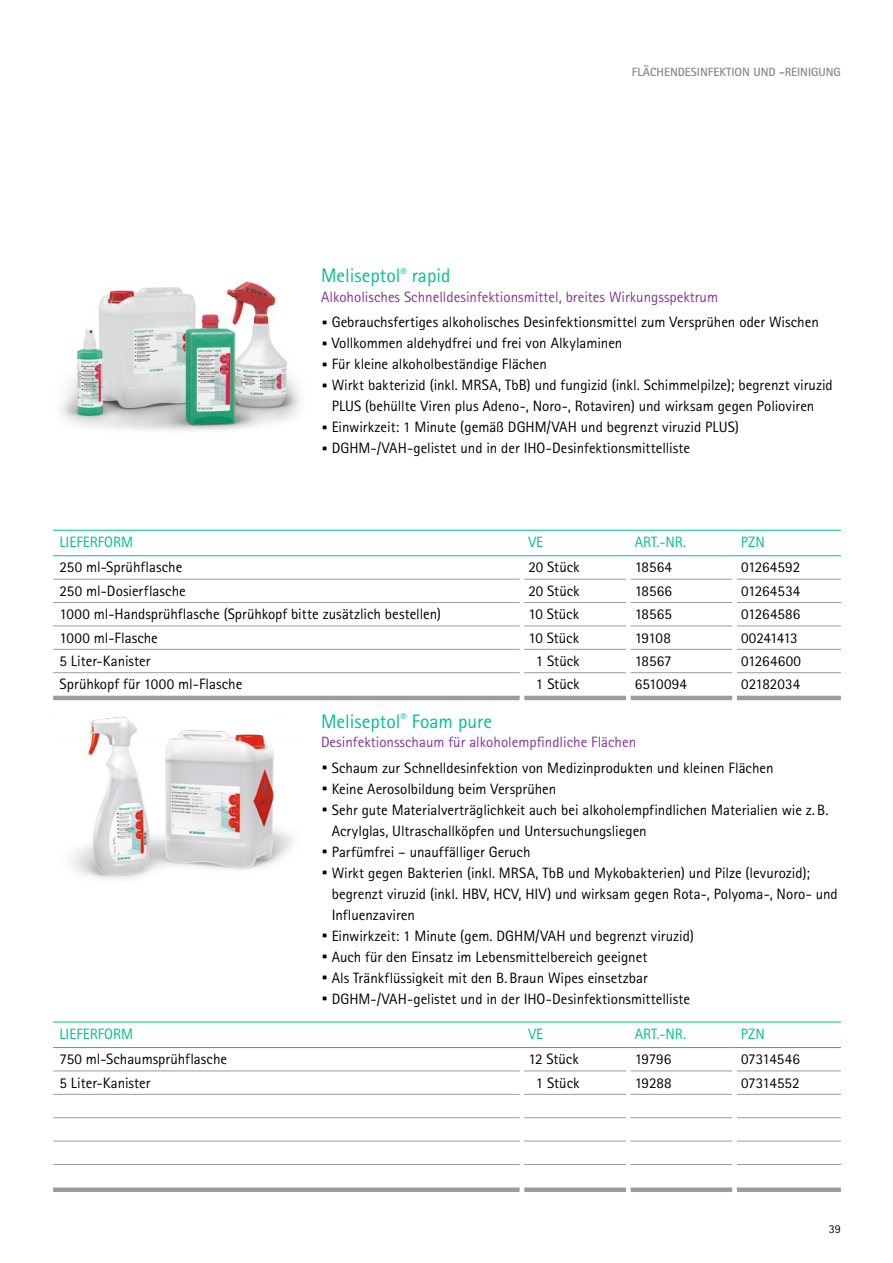
<style>
.page{position:relative;width:893px;height:1263px;background:#fff}
.page>*{position:absolute;margin:0;border:0;box-sizing:border-box;transform-origin:0 0}
.t1{font:19.5px "Rotis Sans Serif Pro";color:#00be95}
.t2{font:15px/25.2px "Rotis Sans Serif Pro";color:#000}
.t3{font:15px "Rotis Sans Serif Pro";color:#00be95}
.t4{font:15px "Rotis Sans Serif Pro";letter-spacing:-.05em;color:#000}
.t5{font:15px "Rotis Sans Serif Pro";letter-spacing:.02em;color:#000}
.t6{font:700 12px "Rotis Sans Serif Pro";color:#868786}
.t7{font:12px "Rotis Sans Serif Pro";color:#000}
.s1{color:#893393}
.s2{font-weight:800;font-size:30px}
</style>
<div class="page">
<img style="left:61px;top:281px;width:239px;height:150px">
<img style="left:72px;top:717px;width:221px;height:162px">
<hr style="left:53px;top:579px;width:467px;height:1px;background:#9c9c9d">
<hr style="left:524px;top:579px;width:102px;height:1px;background:#9c9c9d">
<hr style="left:630px;top:579px;width:102px;height:1px;background:#9c9c9d">
<hr style="left:737px;top:579px;width:104px;height:1px;background:#9c9c9d">
<hr style="left:53px;top:602px;width:467px;height:1px;background:#9c9c9d">
<hr style="left:524px;top:602px;width:102px;height:1px;background:#9c9c9d">
<hr style="left:630px;top:602px;width:102px;height:1px;background:#9c9c9d">
<hr style="left:737px;top:602px;width:104px;height:1px;background:#9c9c9d">
<hr style="left:53px;top:625px;width:467px;height:1px;background:#9c9c9d">
<hr style="left:524px;top:625px;width:102px;height:1px;background:#9c9c9d">
<hr style="left:630px;top:625px;width:102px;height:1px;background:#9c9c9d">
<hr style="left:737px;top:625px;width:104px;height:1px;background:#9c9c9d">
<hr style="left:53px;top:649px;width:467px;height:1px;background:#9c9c9d">
<hr style="left:524px;top:649px;width:102px;height:1px;background:#9c9c9d">
<hr style="left:630px;top:649px;width:102px;height:1px;background:#9c9c9d">
<hr style="left:737px;top:649px;width:104px;height:1px;background:#9c9c9d">
<hr style="left:53px;top:672px;width:467px;height:1px;background:#9c9c9d">
<hr style="left:524px;top:672px;width:102px;height:1px;background:#9c9c9d">
<hr style="left:630px;top:672px;width:102px;height:1px;background:#9c9c9d">
<hr style="left:737px;top:672px;width:104px;height:1px;background:#9c9c9d">
<hr style="left:53px;top:696px;width:467px;height:4px;background:#9c9c9d">
<hr style="left:524px;top:696px;width:102px;height:4px;background:#9c9c9d">
<hr style="left:630px;top:696px;width:102px;height:4px;background:#9c9c9d">
<hr style="left:737px;top:696px;width:104px;height:4px;background:#9c9c9d">
<hr style="left:53px;top:530px;width:469px;height:1px;background:#00be95">
<hr style="left:53px;top:555px;width:469px;height:1px;background:#00be95">
<hr style="left:522px;top:530px;width:106px;height:1px;background:#00be95">
<hr style="left:522px;top:555px;width:106px;height:1px;background:#00be95">
<hr style="left:628px;top:530px;width:107px;height:1px;background:#00be95">
<hr style="left:628px;top:555px;width:107px;height:1px;background:#00be95">
<hr style="left:735px;top:530px;width:106px;height:1px;background:#00be95">
<hr style="left:735px;top:555px;width:106px;height:1px;background:#00be95">
<hr style="left:53px;top:1070px;width:467px;height:1px;background:#9c9c9d">
<hr style="left:524px;top:1070px;width:102px;height:1px;background:#9c9c9d">
<hr style="left:630px;top:1070px;width:102px;height:1px;background:#9c9c9d">
<hr style="left:737px;top:1070px;width:104px;height:1px;background:#9c9c9d">
<hr style="left:53px;top:1094px;width:467px;height:1px;background:#9c9c9d">
<hr style="left:524px;top:1094px;width:102px;height:1px;background:#9c9c9d">
<hr style="left:630px;top:1094px;width:102px;height:1px;background:#9c9c9d">
<hr style="left:737px;top:1094px;width:104px;height:1px;background:#9c9c9d">
<hr style="left:53px;top:1117px;width:467px;height:1px;background:#9c9c9d">
<hr style="left:524px;top:1117px;width:102px;height:1px;background:#9c9c9d">
<hr style="left:630px;top:1117px;width:102px;height:1px;background:#9c9c9d">
<hr style="left:737px;top:1117px;width:104px;height:1px;background:#9c9c9d">
<hr style="left:53px;top:1141px;width:467px;height:1px;background:#9c9c9d">
<hr style="left:524px;top:1141px;width:102px;height:1px;background:#9c9c9d">
<hr style="left:630px;top:1141px;width:102px;height:1px;background:#9c9c9d">
<hr style="left:737px;top:1141px;width:104px;height:1px;background:#9c9c9d">
<hr style="left:53px;top:1164px;width:467px;height:1px;background:#9c9c9d">
<hr style="left:524px;top:1164px;width:102px;height:1px;background:#9c9c9d">
<hr style="left:630px;top:1164px;width:102px;height:1px;background:#9c9c9d">
<hr style="left:737px;top:1164px;width:104px;height:1px;background:#9c9c9d">
<div style="left:53px;top:1187px;width:467px;height:5px;background:#9c9c9d"></div>
<div style="left:524px;top:1187px;width:102px;height:5px;background:#9c9c9d"></div>
<div style="left:630px;top:1187px;width:102px;height:5px;background:#9c9c9d"></div>
<div style="left:737px;top:1187px;width:104px;height:5px;background:#9c9c9d"></div>
<hr style="left:53px;top:1022px;width:469px;height:1px;background:#00be95">
<hr style="left:53px;top:1047px;width:469px;height:1px;background:#00be95">
<hr style="left:522px;top:1022px;width:106px;height:1px;background:#00be95">
<hr style="left:522px;top:1047px;width:106px;height:1px;background:#00be95">
<hr style="left:628px;top:1022px;width:107px;height:1px;background:#00be95">
<hr style="left:628px;top:1047px;width:107px;height:1px;background:#00be95">
<hr style="left:735px;top:1022px;width:106px;height:1px;background:#00be95">
<hr style="left:735px;top:1047px;width:106px;height:1px;background:#00be95">
<p class="t6" style="left:632px;top:65px;width:211px">FLÄCHENDESINFEKTION UND -REINIGUNG</p>
<h1 class="t1" style="left:321px;top:264px;width:131px">Meliseptol<sup>®</sup> rapid</h1>
<p class="t2" style="left:321px;top:284px;width:499px"><span class="s1">Alkoholisches Schnelldesinfektionsmittel, breites Wirkungsspektrum<br></span><span class="s2">·</span> Gebrauchsfertiges alkoholisches Desinfektionsmittel zum Versprühen oder Wischen</p>
<p class="t2" style="left:321px;top:331px;width:303px"><span class="s2">·</span> Vollkommen aldehydfrei und frei von Alkylaminen</p>
<p class="t2" style="left:321px;top:352px;width:227px"><span class="s2">·</span> Für kleine alkoholbeständige Flächen</p>
<p class="t2" style="left:321px;top:373px;width:513px"><span class="s2">·</span> Wirkt bakterizid (inkl. MRSA, TbB) und fungizid (inkl. Schimmelpilze); begrenzt viruzid</p>
<p class="t2" style="left:332px;top:394px;width:484px">PLUS (behüllte Viren plus Adeno-, Noro-, Rotaviren) und wirksam gegen Polioviren</p>
<p class="t2" style="left:321px;top:415px;width:419px"><span class="s2">·</span> Einwirkzeit: 1 Minute (gemäß DGHM/VAH und begrenzt viruzid PLUS)</p>
<p class="t2" style="left:321px;top:436px;width:370px"><span class="s2">·</span> DGHM-/VAH-gelistet und in der IHO-Desinfektionsmittelliste</p>
<p class="t3" style="left:60px;top:533px;width:75px">LIEFERFORM</p>
<p class="t3" style="left:528px;top:533px;width:16px">VE</p>
<p class="t3" style="left:635px;top:533px;width:53px">ART.-NR.</p>
<p class="t3" style="left:741px;top:533px;width:25px">PZN</p>
<p class="t2" style="left:60px;top:555px;width:124px">250 ml-Sprühflasche</p>
<p class="t2" style="left:528px;top:555px;width:53px">20 Stück</p>
<p class="t2" style="left:635px;top:555px;width:39px">18564</p>
<p class="t2" style="left:741px;top:555px;width:61px">01264592</p>
<p class="t2" style="left:60px;top:578px;width:128px">250 ml-Dosierflasche</p>
<p class="t2" style="left:528px;top:578px;width:53px">20 Stück</p>
<p class="t2" style="left:635px;top:578px;width:39px">18566</p>
<p class="t2" style="left:741px;top:578px;width:61px">01264534</p>
<p class="t2" style="left:60px;top:602px;width:383px">1000 ml-Handsprühflasche (Sprühkopf bitte zusätzlich bestellen)</p>
<p class="t2" style="left:528px;top:602px;width:52px">10 Stück</p>
<p class="t2" style="left:635px;top:602px;width:39px">18565</p>
<p class="t2" style="left:741px;top:602px;width:61px">01264586</p>
<p class="t2" style="left:60px;top:625px;width:100px">1000 ml-Flasche</p>
<p class="t2" style="left:528px;top:625px;width:52px">10 Stück</p>
<p class="t2" style="left:635px;top:625px;width:38px">19108</p>
<p class="t4" style="left:741px;top:629px;width:58px">00241413</p>
<p class="t2" style="left:60px;top:648px;width:92px">5 Liter-Kanister</p>
<p class="t2" style="left:536px;top:648px;width:45px">1 Stück</p>
<p class="t2" style="left:635px;top:648px;width:38px">18567</p>
<p class="t5" style="left:741px;top:652px;width:62px">01264600</p>
<p class="t2" style="left:60px;top:672px;width:184px">Sprühkopf für 1000 ml-Flasche</p>
<p class="t2" style="left:536px;top:672px;width:45px">1 Stück</p>
<p class="t2" style="left:635px;top:672px;width:54px">6510094</p>
<p class="t2" style="left:741px;top:672px;width:61px">02182034</p>
<h1 class="t1" style="left:321px;top:710px;width:172px">Meliseptol<sup>®</sup> Foam pure</h1>
<p class="t2" style="left:321px;top:730px;width:454px"><span class="s1">Desinfektionsschaum für alkoholempfindliche Flächen<br></span><span class="s2">·</span> Schaum zur Schnelldesinfektion von Medizinprodukten und kleinen Flächen</p>
<p class="t2" style="left:321px;top:776px;width:237px"><span class="s2">·</span> Keine Aerosolbildung beim Versprühen</p>
<p class="t2" style="left:321px;top:797px;width:509px"><span class="s2">·</span> Sehr gute Materialverträglichkeit auch bei alkoholempfindlichen Materialien wie z.B.</p>
<p class="t2" style="left:332px;top:818px;width:317px">Acrylglas, Ultraschallköpfen und Untersuchungsliegen</p>
<p class="t2" style="left:321px;top:839px;width:211px"><span class="s2">·</span> Parfümfrei – unauffälliger Geruch</p>
<p class="t2" style="left:321px;top:860px;width:490px"><span class="s2">·</span> Wirkt gegen Bakterien (inkl. MRSA, TbB und Mykobakterien) und Pilze (levurozid);</p>
<p class="t2" style="left:332px;top:881px;width:508px">begrenzt viruzid (inkl. HBV, HCV, HIV) und wirksam gegen Rota-, Polyoma-, Noro- und</p>
<p class="t2" style="left:332px;top:902px;width:85px">Influenzaviren</p>
<p class="t2" style="left:321px;top:923px;width:374px"><span class="s2">·</span> Einwirkzeit: 1 Minute (gem. DGHM/VAH und begrenzt viruzid)</p>
<p class="t2" style="left:321px;top:944px;width:328px"><span class="s2">·</span> Auch für den Einsatz im Lebensmittelbereich geeignet</p>
<p class="t2" style="left:321px;top:965px;width:328px"><span class="s2">·</span> Als Tränkflüssigkeit mit den B.Braun Wipes einsetzbar</p>
<p class="t2" style="left:321px;top:986px;width:370px"><span class="s2">·</span> DGHM-/VAH-gelistet und in der IHO-Desinfektionsmittelliste</p>
<p class="t3" style="left:60px;top:1025px;width:75px">LIEFERFORM</p>
<p class="t3" style="left:528px;top:1025px;width:16px">VE</p>
<p class="t3" style="left:635px;top:1025px;width:53px">ART.-NR.</p>
<p class="t3" style="left:741px;top:1025px;width:25px">PZN</p>
<p class="t2" style="left:60px;top:1047px;width:169px">750 ml-Schaumsprühflasche</p>
<p class="t2" style="left:528px;top:1047px;width:52px">12 Stück</p>
<p class="t2" style="left:635px;top:1047px;width:38px">19796</p>
<p class="t2" style="left:741px;top:1047px;width:61px">07314546</p>
<p class="t2" style="left:60px;top:1070px;width:92px">5 Liter-Kanister</p>
<p class="t2" style="left:536px;top:1070px;width:45px">1 Stück</p>
<p class="t2" style="left:635px;top:1070px;width:38px">19288</p>
<p class="t2" style="left:741px;top:1070px;width:60px">07314552</p>
<p class="t7" style="left:829px;top:1222px;width:13px">39</p>
</div>
